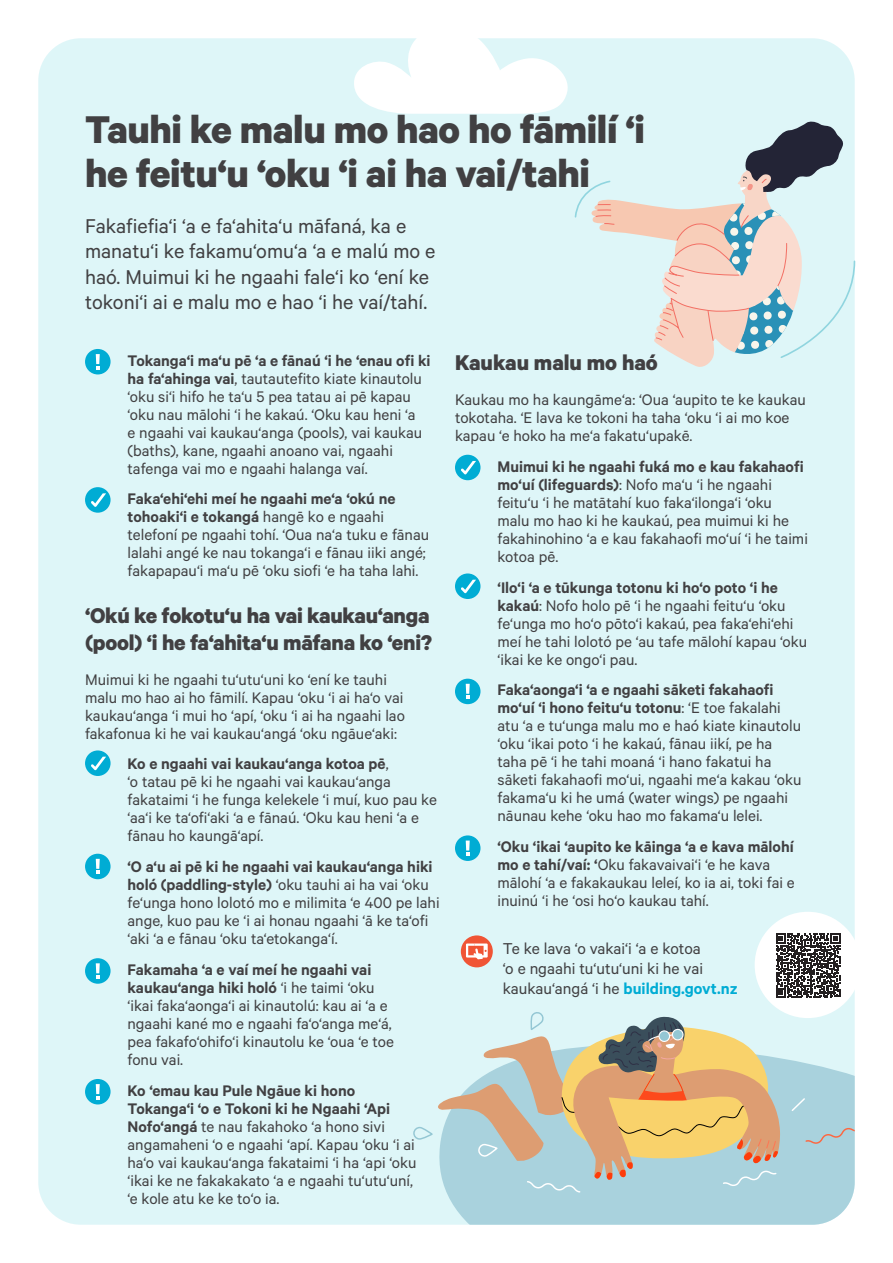
<style>
.page{position:relative;width:893px;height:1263px;background:#fff}
.page>*{position:absolute;margin:0;border:0;box-sizing:border-box;transform-origin:0 0}
.t1{font:700 43.5px/43.5px "Calibre";letter-spacing:-.01em;color:#414042}
.t2{font:700 24px/27px "Calibre";letter-spacing:-.01em;color:#414042}
.t3{font:22.5px/25.5px "Calibre";color:#414042}
.t4{font:17.7px/20.2px "Calibre";color:#414042}
.t5{font:17.25px/18px "Calibre";color:#414042}
.s1{font-weight:600}
.s2{font-weight:600;color:#00acd4}
</style>
<div class="page">
<div style="left:38px;top:38px;width:817px;height:1187px;background:#def6f8;border-radius:43px"></div>
<svg style="left:354px;top:38px;width:502px;height:329px"></svg>
<svg style="left:447px;top:1058px;width:408px;height:167px;background:#add4de"></svg>
<svg style="left:804px;top:1125px;width:51px;height:19px"></svg>
<svg style="left:790px;top:1097px;width:16px;height:15px"></svg>
<svg style="left:413px;top:1012px;width:367px;height:181px"></svg>
<div style="left:85px;top:487px;width:26px;height:26px;background:#00acd4;border-radius:50%"></div>
<svg style="left:91px;top:493px;width:15px;height:14px"></svg>
<div style="left:85px;top:750px;width:26px;height:26px;background:#00acd4;border-radius:50%"></div>
<svg style="left:91px;top:757px;width:15px;height:13px"></svg>
<div style="left:85px;top:349px;width:26px;height:25px;background:#00acd4;border-radius:50%"></div>
<svg style="left:96px;top:354px;width:4px;height:15px"></svg>
<div style="left:85px;top:854px;width:26px;height:25px;background:#00acd4;border-radius:50%"></div>
<svg style="left:96px;top:859px;width:4px;height:15px"></svg>
<div style="left:85px;top:958px;width:26px;height:26px;background:#00acd4;border-radius:50%"></div>
<svg style="left:96px;top:963px;width:4px;height:15px"></svg>
<div style="left:85px;top:1079px;width:26px;height:25px;background:#00acd4;border-radius:50%"></div>
<svg style="left:96px;top:1084px;width:4px;height:15px"></svg>
<div style="left:455px;top:455px;width:25px;height:25px;background:#00acd4;border-radius:50%"></div>
<svg style="left:461px;top:461px;width:15px;height:13px"></svg>
<div style="left:455px;top:573px;width:25px;height:26px;background:#00acd4;border-radius:50%"></div>
<svg style="left:461px;top:580px;width:15px;height:13px"></svg>
<div style="left:455px;top:679px;width:25px;height:25px;background:#00acd4;border-radius:50%"></div>
<svg style="left:466px;top:684px;width:4px;height:15px"></svg>
<div style="left:455px;top:835px;width:25px;height:26px;background:#00acd4;border-radius:50%"></div>
<svg style="left:466px;top:840px;width:4px;height:16px"></svg>
<div style="left:755px;top:912px;width:106px;height:106px;background:#fff;border-radius:50%"></div>
<svg style="left:776px;top:933px;width:64px;height:65px"></svg>
<div style="left:461px;top:935px;width:32px;height:32px;background:#f05435;border-radius:50%"></div>
<svg style="left:466px;top:943px;width:22px;height:16px"></svg>
<h1 class="t1" style="left:85px;top:106px;width:562px">Tauhi ke malu mo hao ho fāmilí ‘i he feitu‘u ‘oku ‘i ai ha vai/tahi</h1>
<h3 class="t3" style="left:85px;top:212px;width:352px">Fakafiefia‘i ‘a e fa‘ahita‘u māfaná, ka e manatu‘i ke fakamu‘omu‘a ‘a e malú mo e haó. Muimui ki he ngaahi fale‘i ko ‘ení ke tokoni‘i ai e malu mo e hao ‘i he vaí/tahí.</h3>
<p class="t5" style="left:128px;top:351px;width:305px"><span class="s1">Tokanga‘i ma‘u pē ‘a e fānaú ‘i he ‘enau ofi ki ha fa‘ahinga vai</span>, tautautefito kiate kinautolu ‘oku si‘i hifo he ta‘u 5 pea tatau ai pē kapau ‘oku nau mālohi ‘i he kakaú. ‘Oku kau heni ‘a<br>e ngaahi vai kaukau‘anga (pools), vai kaukau (baths), kane, ngaahi anoano vai, ngaahi tafenga vai mo e ngaahi halanga vaí.</p>
<p class="t5" style="left:128px;top:489px;width:303px"><span class="s1">Faka‘ehi‘ehi meí he ngaahi me‘a ‘okú ne tohoaki‘i e tokangá</span> hangē ko e ngaahi telefoní pe ngaahi tohí. ‘Oua na‘a tuku e fānau lalahi angé ke nau tokanga‘i e fānau iiki angé; fakapapau‘i ma‘u pē ‘oku siofi ‘e ha taha lahi.</p>
<h2 class="t2" style="left:85px;top:601px;width:349px">‘Okú ke fokotu‘u ha vai kaukau‘anga (pool) ‘i he fa‘ahita‘u māfana ko ‘eni?</h2>
<p class="t5" style="left:85px;top:670px;width:321px">Muimui ki he ngaahi tu‘utu‘uni ko ‘ení ke tauhi malu mo hao ai ho fāmilí. Kapau ‘oku ‘i ai ha‘o vai kaukau‘anga ‘i mui ho ‘apí, ‘oku ‘i ai ha ngaahi lao fakafonua ki he vai kaukau‘angá ‘oku ngāue‘aki:</p>
<p class="t5" style="left:128px;top:754px;width:311px"><span class="s1">Ko e ngaahi vai kaukau‘anga kotoa pē</span>,<br>‘o tatau pē ki he ngaahi vai kaukau‘anga fakataimi ‘i he funga kelekele ‘i muí, kuo pau ke ‘aa‘i ke ta‘ofi‘aki ‘a e fānaú. ‘Oku kau heni ‘a e fānau ho kaungā‘apí.</p>
<p class="t5" style="left:128px;top:857px;width:314px"><span class="s1">‘O a‘u ai pē ki he ngaahi vai kaukau‘anga hiki holó (paddling-style)</span> ‘oku tauhi ai ha vai ‘oku fe‘unga hono lolotó mo e milimita ‘e 400 pe lahi ange, kuo pau ke ‘i ai honau ngaahi ‘ā ke ta‘ofi ‘aki ‘a e fānau ‘oku ta‘etokanga‘í.</p>
<p class="t5" style="left:128px;top:960px;width:268px"><span class="s1">Fakamaha ‘a e vaí meí he ngaahi vai kaukau‘anga hiki holó</span> ‘i he taimi ‘oku ‘ikai faka‘aonga‘i ai kinautolú: kau ai ‘a e ngaahi kané mo e ngaahi fa‘o‘anga me‘á, pea fakafo‘ohifo‘i kinautolu ke ‘oua ‘e toe fonu vai.</p>
<p class="t5" style="left:128px;top:1081px;width:290px"><span class="s1">Ko ‘emau kau Pule Ngāue ki hono Tokanga‘i ‘o e Tokoni ki he Ngaahi ‘Api Nofo‘angá</span> te nau fakahoko ‘a hono sivi angamaheni ‘o e ngaahi ‘apí. Kapau ‘oku ‘i ai ha‘o vai kaukau‘anga fakataimi ‘i ha ‘api ‘oku ‘ikai ke ne fakakakato ‘a e ngaahi tu‘utu‘uní, ‘e kole atu ke ke to‘o ia.</p>
<h2 class="t2" style="left:455px;top:348px;width:204px">Kaukau malu mo haó</h2>
<p class="t5" style="left:455px;top:390px;width:352px">Kaukau mo ha kaungāme‘a: ‘Oua ‘aupito te ke kaukau tokotaha. ‘E lava ke tokoni ha taha ‘oku ‘i ai mo koe kapau ‘e hoko ha me‘a fakatu‘upakē.</p>
<p class="t5" style="left:497px;top:457px;width:312px"><span class="s1">Muimui ki he ngaahi fuká mo e kau fakahaofi mo‘uí (lifeguards)</span>: Nofo ma‘u ‘i he ngaahi feitu‘u ‘i he matātahí kuo faka‘ilonga‘i ‘oku malu mo hao ki he kaukaú, pea muimui ki he fakahinohino ‘a e kau fakahaofi mo‘uí ‘i he taimi kotoa pē.</p>
<p class="t5" style="left:497px;top:578px;width:311px"><span class="s1">‘Ilo‘i ‘a e tūkunga totonu ki ho‘o poto ‘i he kakaú</span>: Nofo holo pē ‘i he ngaahi feitu‘u ‘oku fe‘unga mo ho‘o pōto‘i kakaú, pea faka‘ehi‘ehi meí he tahi lolotó pe ‘au tafe mālohí kapau ‘oku ‘ikai ke ke ongo‘i pau.</p>
<p class="t5" style="left:497px;top:680px;width:305px"><span class="s1">Faka‘aonga‘i ‘a e ngaahi sāketi fakahaofi mo‘uí ‘i hono feitu‘u totonu</span>: ‘E toe fakalahi atu ‘a e tu‘unga malu mo e haó kiate kinautolu ‘oku ‘ikai poto ‘i he kakaú, fānau iikí, pe ha taha pē ‘i he tahi moaná ‘i hano fakatui ha sāketi fakahaofi mo‘ui, ngaahi me‘a kakau ‘oku fakama‘u ki he umá (water wings) pe ngaahi nāunau kehe ‘oku hao mo fakama‘u lelei.</p>
<p class="t5" style="left:497px;top:837px;width:299px"><span class="s1">‘Oku ‘ikai ‘aupito ke kāinga ‘a e kava mālohí mo e tahí/vaí: ‘</span>Oku fakavaivai‘i ‘e he kava mālohí ‘a e fakakaukau leleí, ko ia ai, toki fai e inuinú ‘i he ‘osi ho‘o kaukau tahí.</p>
<p class="t4" style="left:503px;top:938px;width:236px">Te ke lava ‘o vakai‘i ‘a e kotoa<br>‘o e ngaahi tu‘utu‘uni ki he vai kaukau‘angá ‘i he <span class="s2">building.govt.nz</span></p>
</div>
